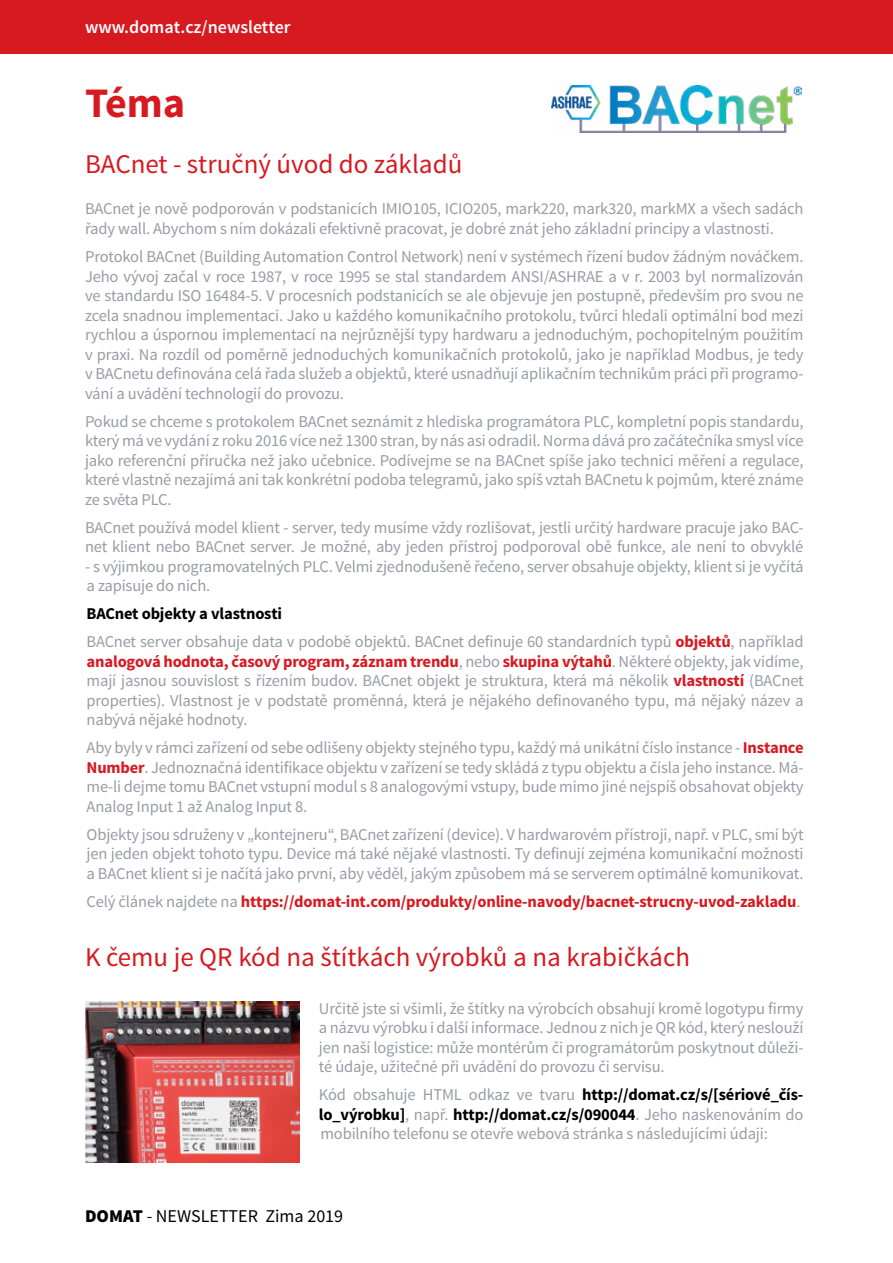
<style>
.page{position:relative;width:893px;height:1263px;background:#fff}
.page>*{position:absolute;margin:0;border:0;box-sizing:border-box;transform-origin:0 0}
.t1{font:700 42px "Source Sans Pro";color:#d71920}
.t2{font:27px "Source Sans Pro";color:#d71920}
.t3{font:18px "Source Sans Pro";color:#000}
.t4{font:600 18px "Source Sans Pro";color:#fff}
.t5{font:16.5px/19.5px "Source Sans Pro";letter-spacing:-.01em;color:#999ba6;text-align:justify}
.t6{font:700 16.5px "Source Sans Pro";letter-spacing:-.01em;color:#d71920}
.s1{font-weight:700;color:#000}
.s2{font-weight:700;color:#d71920}
.s3{font-weight:400;color:#999ba6}
.s4{font-weight:900}
</style>
<div class="page">
<div style="left:0;top:0;width:893px;height:54px;background:#d71920"></div>
<img style="left:552px;top:85px;width:250px;height:47px">
<img style="left:85px;top:1001px;width:214px;height:161px">
<p class="t4" style="left:85px;top:16px;width:207px">www.domat.cz/newsletter</p>
<h1 class="t1" style="left:85px;top:76px;width:102px">Téma</h1>
<h2 class="t2" style="left:85px;top:148px;width:379px">BACnet - stručný úvod do základů</h2>
<p class="t5" style="left:85px;top:200px;width:720px">BACnet je nově podporován v podstanicích IMIO105, ICIO205, mark220, mark320, markMX a všech sadách řady wall. Abychom s ním dokázali efektivně pracovat, je dobré znát jeho základní principy a vlastnosti.</p>
<p class="t5" style="left:85px;top:247px;width:720px">Protokol BACnet (Building Automation Control Network) není v systémech řízení budov žádným nováčkem.<br>Jeho vývoj začal v roce 1987, v roce 1995 se stal standardem ANSI/ASHRAE a v r. 2003 byl normalizován ve standardu ISO 16484-5. V procesních podstanicích se ale objevuje jen postupně, především pro svou ne zcela snadnou implementaci. Jako u každého komunikačního protokolu, tvůrci hledali optimální bod mezi rychlou a úspornou implementací na nejrůznější typy hardwaru a jednoduchým, pochopitelným použitím v praxi. Na rozdíl od poměrně jednoduchých komunikačních protokolů, jako je například Modbus, je tedy v BACnetu definována celá řada služeb a objektů, které usnadňují aplikačním technikům práci při programo&shy;vání a uvádění technologií do provozu.</p>
<p class="t5" style="left:85px;top:412px;width:720px">Pokud se chceme s protokolem BACnet seznámit z hlediska programátora PLC, kompletní popis standardu, který má ve vydání z roku 2016 více než 1300 stran, by nás asi odradil. Norma dává pro začátečníka smysl více jako referenční příručka než jako učebnice. Podívejme se na BACnet spíše jako technici měření a regulace, které vlastně nezajímá ani tak konkrétní podoba telegramů, jako spíš vztah BACnetu k pojmům, které známe ze světa PLC.</p>
<p class="t5" style="left:85px;top:518px;width:720px">BACnet používá model klient - server, tedy musíme vždy rozlišovat, jestli určitý hardware pracuje jako BAC&shy;net klient nebo BACnet server. Je možné, aby jeden přístroj podporoval obě funkce, ale není to obvyklé</p>
<p class="t5" style="left:85px;top:557px;width:720px">- s výjimkou programovatelných PLC. Velmi zjednodušeně řečeno, server obsahuje objekty, klient si je vyčítá a zapisuje do nich.</p>
<p class="t5" style="left:87px;top:600px;width:719px;line-height:28px"><span class="s1">BACnet objekty a vlastnosti<br></span>BACnet server obsahuje data v podobě objektů. BACnet definuje 60 standardních typů <span class="s2">objektů</span>, například</p>
<p class="t5" style="left:87px;top:652px;width:719px"><span class="s2">analogová hodnota, časový program, záznam trendu</span>, nebo <span class="s2">skupina výtahů</span>. Některé objekty, jak vidíme, mají jasnou souvislost s řízením budov. BACnet objekt je struktura, která má několik <span class="s2">vlastností</span> (BACnet properties). Vlastnost je v podstatě proměnná, která je nějakého definovaného typu, má nějaký název a nabývá nějaké hodnoty.</p>
<p class="t5" style="left:87px;top:738px;width:719px">Aby byly v rámci zařízení od sebe odlišeny objekty stejného typu, každý má unikátní číslo instance - <span class="s2">Instance Number</span>. Jednoznačná identifikace objektu v zařízení se tedy skládá z typu objektu a čísla jeho instance. Má&shy;me-li dejme tomu BACnet vstupní modul s 8 analogovými vstupy, bude mimo jiné nejspíš obsahovat objekty Analog Input 1 až Analog Input 8.</p>
<p class="t5" style="left:87px;top:825px;width:719px">Objekty jsou sdruženy v „kontejneru“, BACnet zařízení (device). V hardwarovém přístroji, např. v PLC, smí být jen jeden objekt tohoto typu. Device má také nějaké vlastnosti. Ty definují zejména komunikační možnosti a BACnet klient si je načítá jako první, aby věděl, jakým způsobem má se serverem optimálně komunikovat.</p>
<p class="t6" style="left:87px;top:890px;width:715px"><span class="s3">Celý článek najdete na</span> https://domat-int.com/produkty/online-navody/bacnet-strucny-uvod-zakladu<span class="s3">.</span></p>
<h2 class="t2" style="left:85px;top:941px;width:607px">K čemu je QR kód na štítkách výrobků a na krabičkách</h2>
<p class="t5" style="left:319px;top:999px;width:486px">Určitě jste si všimli, že štítky na výrobcích obsahují kromě logotypu firmy a názvu výrobku i další informace. Jednou z nich je QR kód, který neslouží jen naší logistice: může montérům či programátorům poskytnout důleži&shy;té údaje, užitečné při uvádění do provozu či servisu.</p>
<p class="t5" style="left:319px;top:1085px;width:486px">Kód obsahuje HTML odkaz ve tvaru <span class="s1">http://domat.cz/s/[sériové_čís&shy;lo_výrobku]</span>, např. <span class="s1">http://domat.cz/s/090044</span>. Jeho naskenováním do mobilního telefonu se otevře webová stránka s následujícími údaji:</p>
<p class="t3" style="left:85px;top:1205px;width:260px"><span class="s4">DOMAT</span> - NEWSLETTER Zima 2019</p>
</div>
